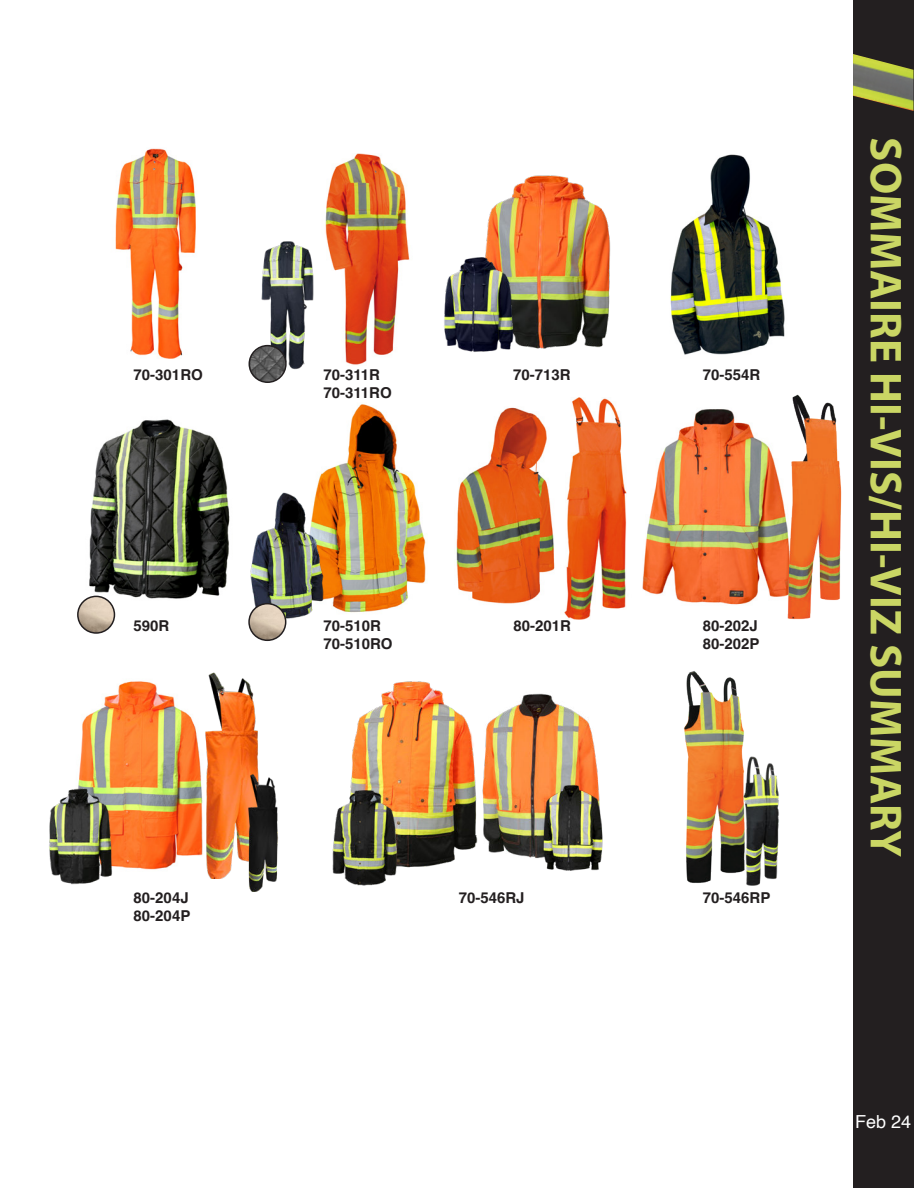
<style>
.page{position:relative;width:918px;height:1188px;background:#fff}
.page>*{position:absolute;margin:0;border:0;box-sizing:border-box;transform-origin:0 0}
.t1{font:700 45px "Myriad Pro";color:#cad664}
.t2{font:18px "Helvetica";color:#fff}
.t3{font:700 15px/18px "Helvetica";color:#231f20}
</style>
<div class="page">
<div style="left:853px;top:0;width:61px;height:1188px;background:#231f20"></div>
<img style="left:853px;top:54px;width:61px;height:57px">
<img style="left:115px;top:148px;width:81px;height:211px">
<img style="left:670px;top:154px;width:115px;height:201px">
<img style="left:77px;top:419px;width:153px;height:191px">
<img style="left:325px;top:153px;width:85px;height:212px">
<img style="left:248px;top:240px;width:83px;height:130px">
<img style="left:249px;top:346px;width:37px;height:36px;border-radius:18px">
<div style="left:249px;top:345px;width:38px;height:38px;border:2px solid #231f20;border-radius:50%"></div>
<img style="left:486px;top:175px;width:125px;height:174px">
<img style="left:444px;top:240px;width:77px;height:112px">
<img style="left:78px;top:596px;width:36px;height:37px;border-radius:18px">
<div style="left:77px;top:596px;width:38px;height:38px;border:2px solid #231f20;border-radius:50%"></div>
<img style="left:316px;top:404px;width:110px;height:209px">
<img style="left:248px;top:492px;width:83px;height:130px">
<img style="left:249px;top:604px;width:37px;height:36px;border-radius:18px">
<div style="left:248px;top:603px;width:38px;height:38px;border:2px solid #231f20;border-radius:50%"></div>
<img style="left:456px;top:407px;width:99px;height:197px">
<img style="left:564px;top:398px;width:63px;height:222px">
<img style="left:79px;top:681px;width:117px;height:189px">
<img style="left:49px;top:780px;width:72px;height:105px">
<img style="left:642px;top:409px;width:137px;height:196px">
<img style="left:779px;top:394px;width:63px;height:226px">
<img style="left:196px;top:672px;width:63px;height:206px">
<img style="left:226px;top:771px;width:53px;height:120px">
<img style="left:350px;top:681px;width:128px;height:186px">
<img style="left:332px;top:787px;width:78px;height:99px">
<img style="left:482px;top:693px;width:116px;height:165px">
<img style="left:535px;top:777px;width:68px;height:94px">
<img style="left:683px;top:671px;width:61px;height:212px">
<img style="left:719px;top:755px;width:60px;height:131px">
<p class="t3" style="left:134px;top:365px;width:71px">70-301RO</p>
<p class="t3" style="left:323px;top:365px;width:70px">70-311R<br>70-311RO</p>
<p class="t3" style="left:513px;top:365px;width:59px">70-713R</p>
<p class="t3" style="left:703px;top:365px;width:59px">70-554R</p>
<p class="t3" style="left:134px;top:617px;width:37px">590R</p>
<p class="t3" style="left:323px;top:617px;width:71px">70-510R<br>70-510RO</p>
<p class="t3" style="left:513px;top:617px;width:59px">80-201R</p>
<p class="t3" style="left:703px;top:617px;width:58px">80-202J<br>80-202P</p>
<p class="t3" style="left:134px;top:889px;width:58px">80-204J<br>80-204P</p>
<p class="t3" style="left:459px;top:889px;width:67px">70-546RJ</p>
<p class="t3" style="left:703px;top:889px;width:69px">70-546RP</p>
<h1 class="t1" style="left:913px;top:137px;width:721px;rotate:90deg">SOMMAIRE HI-VIS/HI-VIZ SUMMARY</h1>
<p class="t2" style="left:855px;top:1112px;width:58px">Feb 24</p>
</div>
